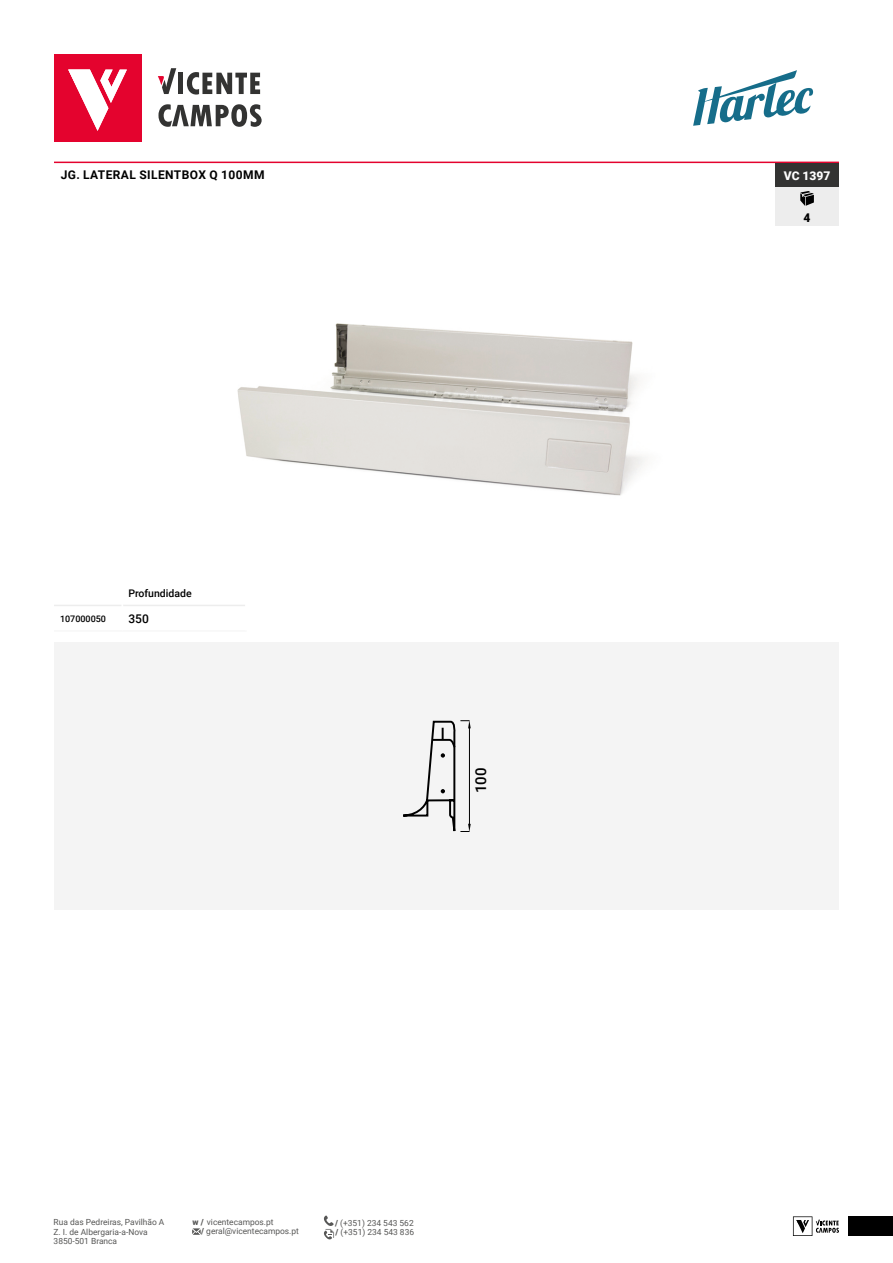
<style>
.page{position:relative;width:893px;height:1263px;background:#fff}
.page>*{position:absolute;margin:0;border:0;box-sizing:border-box;transform-origin:0 0}
.t1{font:500 15px "Roboto";color:#000}
.t2{font:700 12px "Roboto";letter-spacing:.035em;color:#000}
.t3{font:900 12px "Roboto";color:#fff}
.t4{font:500 12px "Roboto";color:#000}
.t5{font:900 12px "Roboto";color:#000}
.t6{font:500 10.5px "Roboto";color:#000}
.t7{font:500 9px "Roboto";color:#000}
.t8{font:8.4px/9.6px "Roboto";color:#575756}
.s1{font-weight:900}
</style>
<div class="page">
<div style="left:54px;top:54px;width:87px;height:87px;background:#e4032e"></div>
<svg style="left:68px;top:70px;width:59px;height:61px"></svg>
<div style="left:178px;top:73px;width:5px;height:21px;background:#333332"></div>
<svg style="left:187px;top:72px;width:73px;height:23px"></svg>
<svg style="left:158px;top:104px;width:104px;height:23px"></svg>
<svg style="left:158px;top:68px;width:18px;height:26px"></svg>
<svg style="left:693px;top:70px;width:120px;height:56px"></svg>
<svg style="left:793px;top:1216px;width:46px;height:20px"></svg>
<div style="left:849px;top:1216px;width:44px;height:20px;background:#000"></div>
<svg style="left:192px;top:1228px;width:9px;height:7px"></svg>
<svg style="left:324px;top:1215px;width:10px;height:24px"></svg>
<img style="left:237px;top:323px;width:408px;height:173px">
<hr style="left:54px;top:162px;width:785px;height:1px;background:#e4032e">
<hr style="left:54px;top:630px;width:68px;height:1px;background:#f4f4f4">
<hr style="left:122px;top:630px;width:125px;height:1px;background:#f4f4f4">
<svg style="left:54px;top:605px;width:191px;height:1px"></svg>
<div style="left:775px;top:163px;width:64px;height:24px;background:#333332"></div>
<div style="left:775px;top:187px;width:64px;height:38px;background:#ededed"></div>
<svg style="left:800px;top:191px;width:14px;height:15px"></svg>
<div style="left:54px;top:642px;width:785px;height:268px;background:#f4f4f4"></div>
<svg style="left:403px;top:720px;width:68px;height:112px"></svg>
<h2 class="t2" style="left:61px;top:166px;width:205px">JG. LATERAL SILENTBOX Q 100MM</h2>
<h2 class="t3" style="left:784px;top:167px;width:48px">VC 1397</h2>
<p class="t6" style="left:128px;top:585px;width:65px">Profundidade</p>
<p class="t7" style="left:60px;top:612px;width:48px">107000050</p>
<h2 class="t4" style="left:128px;top:610px;width:22px">350</h2>
<h1 class="t1" style="left:470px;top:793px;width:27px;rotate:-90deg">100</h1>
<p class="t8" style="left:54px;top:1217px;width:112px">Rua das Pedreiras, Pavilhão A</p>
<p class="t8" style="left:335px;top:1217px;width:80px"><span class="s1">/</span> (+351) 234 543 562</p>
<p class="t8" style="left:54px;top:1226px;width:96px">Z. I. de Albergaria-a-Nova<br>3850-501 Branca</p>
<p class="t8" style="left:201px;top:1217px;width:99px;line-height:9.1px;text-indent:-9px"><span class="s1">w /</span> vicentecampos.pt<br><span class="s1">/</span> geral@vicentecampos.pt</p>
<p class="t8" style="left:336px;top:1227px;width:80px"><span class="s1">/</span> (+351) 234 543 836</p>
<h2 class="t5" style="left:804px;top:209px;width:8px">4</h2>
</div>
